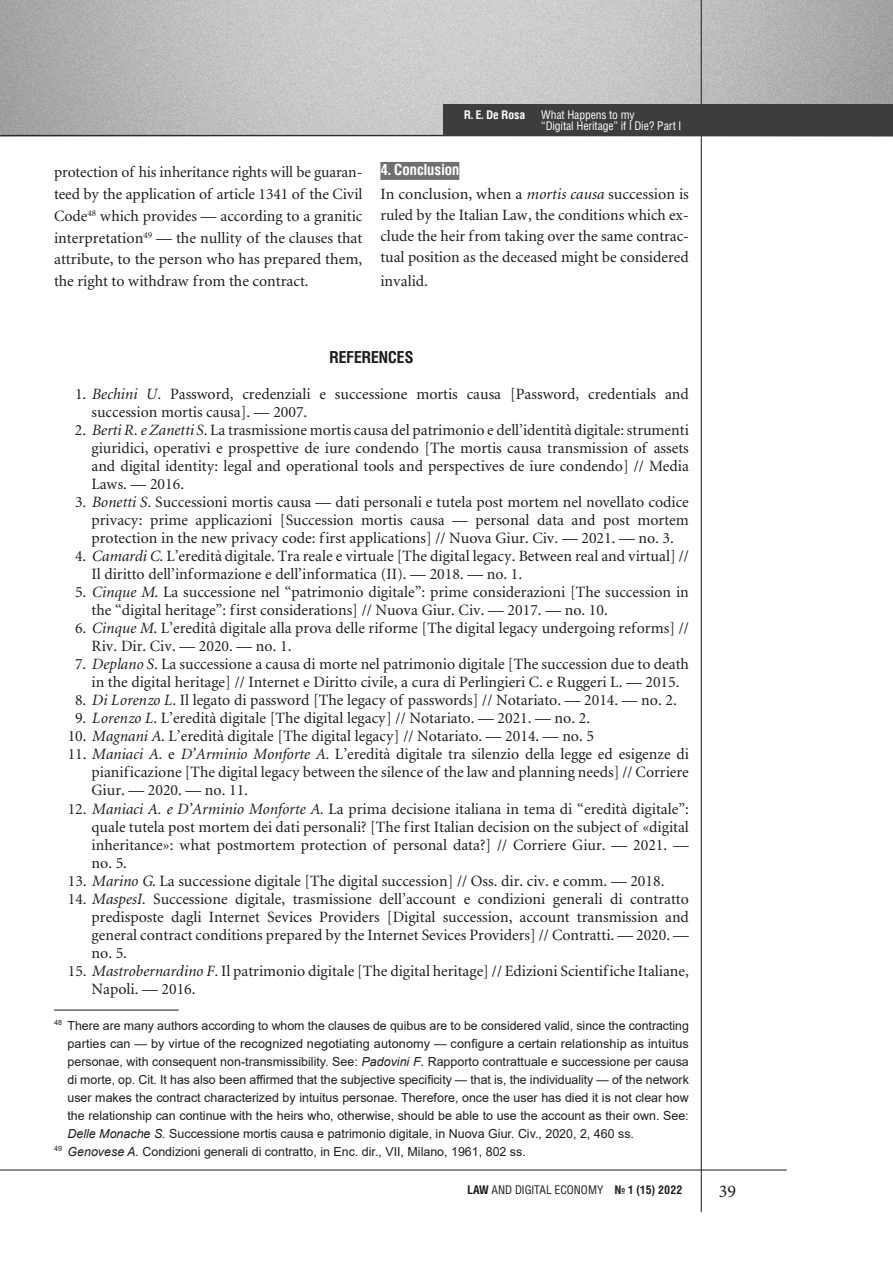
<style>
.page{position:relative;width:893px;height:1276px;background:#fff}
.page>*{position:absolute;margin:0;border:0;box-sizing:border-box;transform-origin:0 0}
.t1{font:18px "Minion Pro";color:#1d1d1b}
.t2{font:700 16.5px "Helios Cond C";color:#1d1d1b}
.t3{font:15.45px/18px "Miniature";color:#1d1d1b;text-align:justify}
.t4{font:700 15.45px "Helios Cond C";color:#fff}
.t5{font:12.45px "Arial";color:#1d1d1b}
.t6{font:12px/11.2px "Helios Cond C";letter-spacing:-.01em;color:#fff}
.t7{font:12px "Helios Cond C";color:#1d1d1b}
.t8{font:700 12px "Helios Cond C";color:#fff}
.s1{font-style:italic}
.s2{font-family:"Times New Roman"}
.s3{font-weight:700}
</style>
<div class="page">
<img style="left:0;top:0;width:893px;height:135px">
<hr style="left:0;top:135px;width:880px;height:1px;background:#1d1d1b">
<hr style="left:701px;top:0;width:1px;height:1212px;background:#1d1d1b">
<hr style="left:0;top:1169px;width:787px;height:1px;background:#1d1d1b">
<div style="left:443px;top:104px;width:91px;height:32px;background:#3d3d3c"></div>
<div style="left:533px;top:104px;width:360px;height:32px;background:#3d3d3c"></div>
<div style="left:380px;top:162px;width:79px;height:18px;background:#70706f"></div>
<hr style="left:54px;top:1009px;width:125px;height:1px;background:#1d1d1b">
<p class="t8" style="left:464px;top:107px;width:62px">R. E. De Rosa</p>
<p class="t6" style="left:541px;top:109px;width:141px">What Happens to my<br>“Digital Heritage” if I Die? Part I</p>
<p class="t3" style="left:54px;top:162px;width:310px;line-height:21.8px">protection of his inheritance rights will be guaran&shy;teed by the application of article 1341 of the Civil Code<sup>48</sup> which provides — according to a granitic interpretation<sup>49</sup> — the nullity of the clauses that attribute, to the person who has prepared them, the right to withdraw from the contract.</p>
<p class="t4" style="left:380px;top:161px;width:80px">4. Conclusion</p>
<p class="t3" style="left:380px;top:185px;width:310px;line-height:21px">In conclusion, when a <span class="s1">mortis causa</span> succession is ruled by the Italian Law, the conditions which ex&shy;clude the heir from taking over the same contrac&shy;tual position as the deceased might be considered</p>
<p class="t3" style="left:380px;top:273px;width:49px">invalid.</p>
<p class="t2" style="left:330px;top:348px;width:85px">REFERENCES</p>
<p class="t3" style="left:91px;top:386px;width:599px;text-indent:-16px">1. <span class="s1">Bechini U</span>. Password, credenziali e successione mortis causa [Password, credentials and succession mortis causa]. — 2007.</p>
<p class="t3" style="left:92px;top:422px;width:599px;text-indent:-17px">2. <span class="s1">Berti R. e Zanetti S</span>. La trasmissione mortis causa del patrimonio e dell’identit<span class="s2">à</span> digitale: strumenti giuridici, operativi e prospettive de iure condendo [The mortis causa transmission of assets and digital identity: legal and operational tools and perspectives de iure condendo] // Media Laws. — 2016.</p>
<p class="t3" style="left:92px;top:494px;width:599px;text-indent:-17px">3. <span class="s1">Bonetti S.</span> Successioni mortis causa — dati personali e tutela post mortem nel novellato codice privacy: prime applicazioni [Succession mortis causa — personal data and post mortem protection in the new privacy code: first applications] // Nuova Giur. Civ. — 2021. — no. 3.</p>
<p class="t3" style="left:92px;top:548px;width:599px;text-indent:-17px">4. <span class="s1">Camardi C</span>. L’eredit<span class="s2">à</span> digitale. Tra reale e virtuale [The digital legacy. Between real and virtual] //<br>Il diritto dell’informazione e dell’informatica (II). — 2018. — no. 1.</p>
<p class="t3" style="left:92px;top:584px;width:599px;text-indent:-17px">5. <span class="s1">Cinque M</span>. La successione nel “patrimonio digitale”: prime considerazioni [The succession in the “digital heritage”: first considerations] // Nuova Giur. Civ. — 2017. — no. 10.</p>
<p class="t3" style="left:92px;top:620px;width:599px;text-indent:-17px">6. <span class="s1">Cinque M</span>. L’eredit<span class="s2">à</span> digitale alla prova delle riforme [The digital legacy undergoing reforms] //<br>Riv. Dir. Civ. — 2020. — no. 1.</p>
<p class="t3" style="left:75px;top:656px;width:615px;text-align:center">7. <span class="s1">Deplano S</span>. La successione a causa di morte nel patrimonio digitale [The succession due to death in the digital heritage] // Internet e Diritto civile, a cura di Perlingieri C. e Ruggeri L. — 2015.</p>
<p class="t3" style="left:75px;top:692px;width:603px">8. <span class="s1">Di Lorenzo L</span>. Il legato di password [The legacy of passwords] // Notariato. — 2014. — no. 2.</p>
<p class="t3" style="left:75px;top:710px;width:517px">9. <span class="s1">Lorenzo L</span>. L’eredit<span class="s2">à</span> digitale [The digital legacy] // Notariato. — 2021. — no. 2.</p>
<p class="t3" style="left:68px;top:728px;width:528px">10. <span class="s1">Magnani A</span>. L’eredit<span class="s2">à</span> digitale [The digital legacy] // Notariato. — 2014. — no. 5</p>
<p class="t3" style="left:92px;top:746px;width:599px;text-indent:-24px">11. <span class="s1">Maniaci A.</span> e <span class="s1">D’Arminio Monforte A.</span> L’eredit<span class="s2">à</span> digitale tra silenzio della legge ed esigenze di pianificazione [The digital legacy between the silence of the law and planning needs] // Corriere Giur. — 2020. — no. 11.</p>
<p class="t3" style="left:92px;top:800px;width:599px;text-indent:-24px">12. <span class="s1">Maniaci A. e D’Arminio Monforte A.</span> La prima decisione italiana in tema di “eredit<span class="s2">à</span> digitale”: quale tutela post mortem dei dati personali? [The first Italian decision on the subject of «digital inheritance»: what postmortem protection of personal data?] // Corriere Giur. — 2021. — no. 5.</p>
<p class="t3" style="left:68px;top:872px;width:598px">13. <span class="s1">Marino G</span>. La successione digitale [The digital succession] // Oss. dir. civ. e comm. — 2018.</p>
<p class="t3" style="left:92px;top:890px;width:599px;text-indent:-24px">14. <span class="s1">MaspesI.</span> Successione digitale, trasmissione dell’account e condizioni generali di contratto predisposte dagli Internet Sevices Providers [Digital succession, account transmission and general contract conditions prepared by the Internet Sevices Providers] // Contratti. — 2020. — no. 5.</p>
<p class="t3" style="left:92px;top:962px;width:599px;text-indent:-24px">15. <span class="s1">Mastrobernardino F.</span> Il patrimonio digitale [The digital heritage] // Edizioni Scientifiche Italiane,<br>Napoli. — 2016.</p>
<p class="t5" style="left:54px;top:1018px;width:636px"><sup>48</sup> There are many authors according to whom the clauses de quibus are to be considered valid, since the contracting</p>
<p class="t5" style="left:68px;top:1036px;width:623px">parties can — by virtue of the recognized negotiating autonomy — configure a certain relationship as intuitus</p>
<p class="t5" style="left:68px;top:1054px;width:623px">personae, with consequent non-transmissibility. See: <span class="s1">Padovini F</span>. Rapporto contrattuale e successione per causa</p>
<p class="t5" style="left:68px;top:1072px;width:623px">di morte, op. Cit. It has also been affirmed that the subjective specificity — that is, the individuality — of the network</p>
<p class="t5" style="left:68px;top:1090px;width:623px">user makes the contract characterized by intuitus personae. Therefore, once the user has died it is not clear how</p>
<p class="t5" style="left:68px;top:1108px;width:623px">the relationship can continue with the heirs who, otherwise, should be able to use the account as their own. See:</p>
<p class="t5" style="left:68px;top:1126px;width:568px"><span class="s1">Delle Monache S.</span> Successione mortis causa e patrimonio digitale, in Nuova Giur. Civ., 2020, 2, 460 ss.</p>
<p class="t5" style="left:54px;top:1144px;width:473px"><sup>49</sup> <span class="s1">Genovese A.</span> Condizioni generali di contratto, in Enc. dir., VII, Milano, 1961, 802 ss.</p>
<p class="t7" style="left:468px;top:1182px;width:216px"><span class="s3">LAW</span> AND DIGITAL ECONOMY <span class="s3">№ 1 (15) 2022</span></p>
<p class="t1" style="left:719px;top:1179px;width:19px">39</p>
</div>
